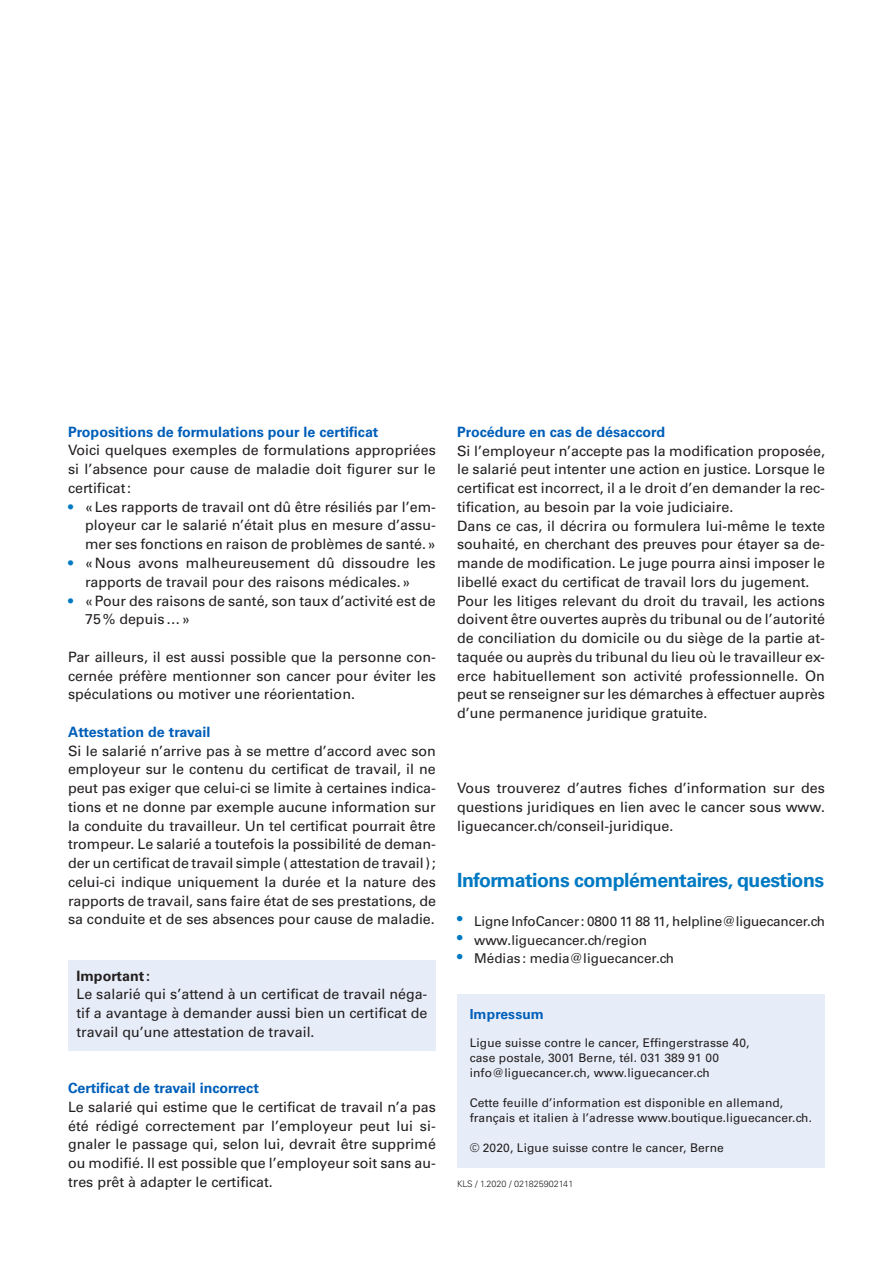
<style>
.page{position:relative;width:893px;height:1263px;background:#fff}
.page>*{position:absolute;margin:0;border:0;box-sizing:border-box;transform-origin:0 0}
.t1{font:700 19.5px "Univers LT Std";letter-spacing:-.025em;color:#0079c2}
.t2{font:14.25px/18.8px "Univers LT Std";color:#231f20;text-align:justify}
.t3{font:700 14.25px "Univers LT Std";color:#005fb9}
.t4{font:700 14.25px "Univers LT Std";color:#231f20}
.t5{font:700 13.8px "Univers LT Std";letter-spacing:.01em;color:#005fb9}
.t6{font:13.5px "Univers LT Std";letter-spacing:-.01em;color:#231f20}
.t7{font:12px/15px "Univers LT Std";letter-spacing:.01em;color:#231f20}
.t8{font:300 9px "Univers LT Std";color:#231f20}
.s1{color:#0079c2}
.s2{font-size:15px;color:#0079c2}
</style>
<div class="page">
<div style="left:68px;top:960px;width:368px;height:90px;background:#e7edf8"></div>
<div style="left:457px;top:995px;width:368px;height:173px;background:#e7edf8"></div>
<p class="t3" style="left:68px;top:423px;width:312px">Propositions de formulations pour le certificat</p>
<p class="t2" style="left:68px;top:441px;width:369px">Voici quelques exemples de formulations appropriées si l’absence pour cause de maladie doit figurer sur le certificat:</p>
<p class="t2" style="left:85px;top:497px;width:352px;text-indent:-17px"><span class="s1">•</span> «Les rapports de travail ont dû être résiliés par l’em&shy;ployeur car le salarié n’était plus en mesure d’assu&shy;mer ses fonctions en raison de problèmes de santé.»</p>
<p class="t2" style="left:68px;top:554px;width:369px;text-align:center"><span class="s1">•</span> «Nous avons malheureusement dû dissoudre les rapports de travail pour des raisons médicales.»</p>
<p class="t2" style="left:85px;top:591px;width:352px;text-indent:-17px"><span class="s1">•</span> «Pour des raisons de santé, son taux d’activité est de<br>75% depuis…»</p>
<p class="t2" style="left:68px;top:647px;width:369px">Par ailleurs, il est aussi possible que la personne con&shy;cernée préfère mentionner son cancer pour éviter les spéculations ou motiver une réorientation.</p>
<p class="t3" style="left:68px;top:723px;width:144px">Attestation de travail</p>
<p class="t2" style="left:68px;top:741px;width:369px">Si le salarié n’arrive pas à se mettre d’accord avec son employeur sur le contenu du certificat de travail, il ne peut pas exiger que celui-ci se limite à certaines indica&shy;tions et ne donne par exemple aucune information sur la conduite du travailleur. Un tel certificat pourrait être trompeur. Le salarié a toutefois la possibilité de deman&shy;der un certificat de travail simple (attestation de travail); celui-ci indique uniquement la durée et la nature des rapports de travail, sans faire état de ses prestations, de sa conduite et de ses absences pour cause de maladie.</p>
<p class="t4" style="left:77px;top:967px;width:75px">Important:</p>
<p class="t2" style="left:77px;top:985px;width:352px">Le salarié qui s’attend à un certificat de travail néga&shy;tif a avantage à demander aussi bien un certificat de travail qu’une attestation de travail.</p>
<p class="t3" style="left:68px;top:1080px;width:192px">Certificat de travail incorrect</p>
<p class="t2" style="left:68px;top:1097px;width:369px">Le salarié qui estime que le certificat de travail n’a pas été rédigé correctement par l’employeur peut lui si&shy;gnaler le passage qui, selon lui, devrait être supprimé ou modifié. Il est possible que l’employeur soit sans au&shy;tres prêt à adapter le certificat.</p>
<p class="t3" style="left:457px;top:423px;width:209px">Procédure en cas de désaccord</p>
<p class="t2" style="left:457px;top:441px;width:369px;text-align:left">Si l’employeur n’accepte pas la modification proposée, le salarié peut intenter une action en justice. Lorsque le certificat est incorrect, il a le droit d’en demander la rec&shy;tification, au besoin par la voie judiciaire.<br>Dans ce cas, il décrira ou formulera lui-même le texte souhaité, en cherchant des preuves pour étayer sa de&shy;mande de modification. Le juge pourra ainsi imposer le libellé exact du certificat de travail lors du jugement.<br>Pour les litiges relevant du droit du travail, les actions doivent être ouvertes auprès du tribunal ou de l’autorité de conciliation du domicile ou du siège de la partie at&shy;taquée ou auprès du tribunal du lieu où le travailleur ex&shy;erce habituellement son activité professionnelle. On peut se renseigner sur les démarches à effectuer auprès d’une permanence juridique gratuite.</p>
<p class="t2" style="left:457px;top:779px;width:369px">Vous trouverez d’autres fiches d’information sur des questions juridiques en lien avec le cancer sous www. liguecancer.ch/conseil-juridique.</p>
<h1 class="t1" style="left:457px;top:868px;width:369px">Informations complémentaires, questions</h1>
<p class="t6" style="left:457px;top:913px;width:369px"><span class="s2">•</span> Ligne InfoCancer: 0800 11 88 11, helpline@liguecancer.ch</p>
<p class="t6" style="left:457px;top:932px;width:192px"><span class="s2">•</span> www.liguecancer.ch/region</p>
<p class="t6" style="left:457px;top:950px;width:219px"><span class="s2">•</span> Médias : media@liguecancer.ch</p>
<p class="t5" style="left:470px;top:1006px;width:76px">Impressum</p>
<p class="t7" style="left:470px;top:1035px;width:281px">Ligue suisse contre le cancer, Effingerstrasse 40, case postale, 3001 Berne, tél. 031 389 91 00 info@liguecancer.ch, www.liguecancer.ch</p>
<p class="t7" style="left:470px;top:1095px;width:344px">Cette feuille d’information est disponible en allemand, français et italien à l’adresse www.boutique.liguecancer.ch.</p>
<p class="t7" style="left:470px;top:1140px;width:256px">© 2020, Ligue suisse contre le cancer, Berne</p>
<p class="t8" style="left:457px;top:1178px;width:118px">KLS / 1.2020 / 021825902141</p>
</div>
